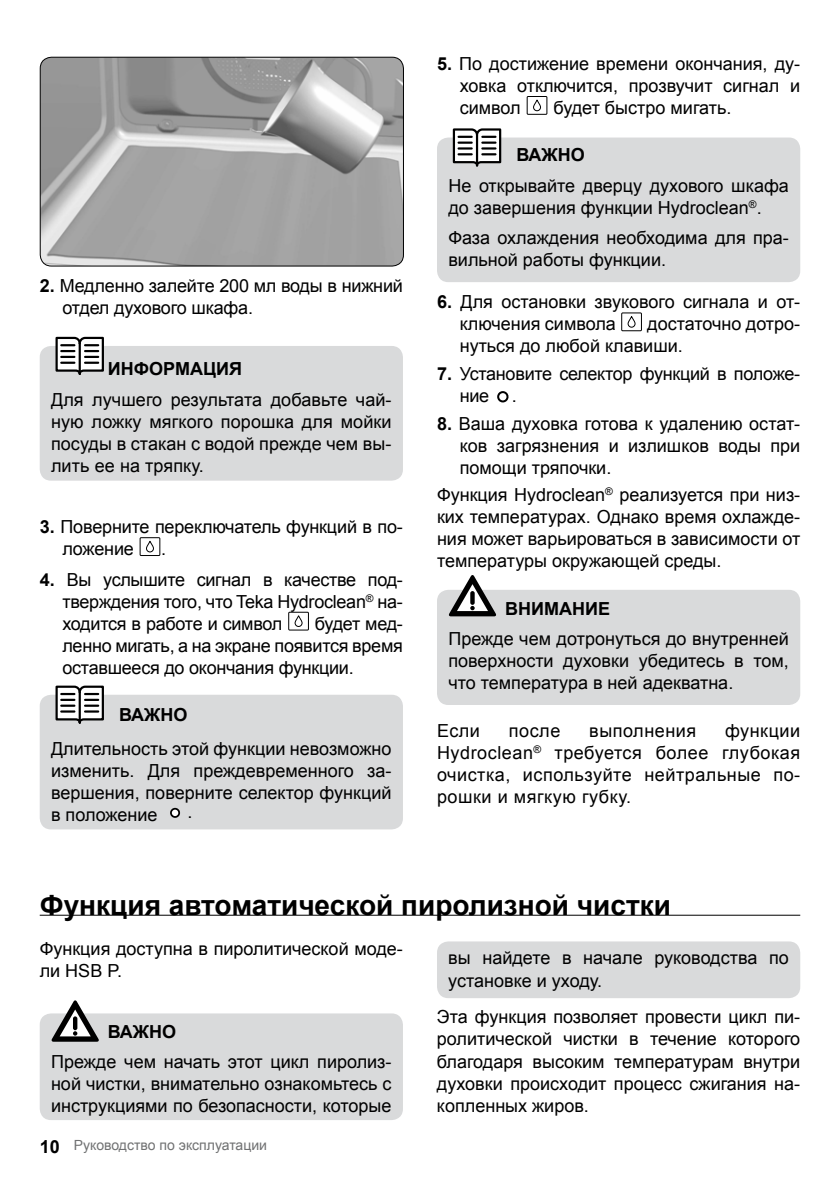
<style>
.page{position:relative;width:840px;height:1191px;background:#fff}
.page>*{position:absolute;margin:0;border:0;box-sizing:border-box;transform-origin:0 0}
.t1{font:700 28px "Arial";color:#000}
.t2{font:18px/22px "Arial";color:#000;text-align:justify}
.t3{font:700 18px "Arial";color:#000}
.t4{font:18px "Arial";letter-spacing:.03em;color:#000}
.t5{font:14px "Arial";color:#707172}
.s1{font-weight:700}
.s2{font-weight:700;font-size:18px;color:#000}
</style>
<div class="page">
<div style="left:40px;top:346px;width:363px;height:134px;background:#d9dadb;border-radius:11px"></div>
<div style="left:40px;top:1013px;width:363px;height:107px;background:#d9dadb;border-radius:11px"></div>
<div style="left:437px;top:941px;width:362px;height:57px;background:#d9dadb;border-radius:11px"></div>
<svg style="left:51px;top:1000px;width:48px;height:41px"></svg>
<hr style="left:40px;top:914px;width:759px;height:1px;background:#000">
<div style="left:437px;top:590px;width:362px;height:115px;background:#d9dadb;border-radius:11px"></div>
<svg style="left:448px;top:575px;width:48px;height:41px"></svg>
<div style="left:437px;top:137px;width:362px;height:145px;background:#d9dadb;border-radius:11px"></div>
<svg style="left:451px;top:128px;width:51px;height:39px"></svg>
<hr style="left:475px;top:135px;width:3px;height:30px;background:#000">
<div style="left:40px;top:694px;width:363px;height:135px;background:#d9dadb;border-radius:11px"></div>
<svg style="left:54px;top:685px;width:51px;height:39px"></svg>
<hr style="left:79px;top:692px;width:2px;height:30px;background:#000">
<div style="left:139px;top:537px;width:21px;height:19px;border:1px solid #000"></div>
<div style="left:146px;top:541px;width:8px;height:11px;border:1px solid #000;border-radius:3px"></div>
<div style="left:288px;top:612px;width:21px;height:18px;border:1px solid #000"></div>
<div style="left:294px;top:615px;width:8px;height:12px;border:1px solid #000;border-radius:3px"></div>
<div style="left:170px;top:808px;width:10px;height:10px;background:#fff;border:2px solid #000;border-radius:50%"></div>
<div style="left:526px;top:96px;width:21px;height:19px;border:1px solid #000"></div>
<div style="left:532px;top:100px;width:8px;height:11px;border:1px solid #000;border-radius:3px"></div>
<div style="left:621px;top:312px;width:20px;height:19px;border:1px solid #000"></div>
<div style="left:627px;top:316px;width:8px;height:12px;border:1px solid #000;border-radius:3px"></div>
<div style="left:497px;top:391px;width:11px;height:11px;background:#fff;border:2px solid #000;border-radius:50%"></div>
<svg style="left:55px;top:336px;width:49px;height:39px"></svg>
<hr style="left:79px;top:343px;width:2px;height:31px;background:#000">
<img style="left:40px;top:57px;width:363px;height:209px">
<div style="left:40px;top:57px;width:364px;height:209px;border:1px solid #000;border-radius:11px"></div>
<p class="t2" style="left:62px;top:275px;width:342px;text-indent:-23px"><span class="s1">2.</span> Медленно залейте 200 мл воды в нижний отдел духового шкафа.</p>
<p class="t3" style="left:108px;top:357px;width:136px">ИНФОРМАцИя</p>
<p class="t2" style="left:51px;top:389px;width:342px">Для лучшего результата добавьте чай&shy;ную ложку мягкого порошка для мойки посуды в стакан с водой прежде чем вы&shy;лить ее на тряпку.</p>
<p class="t2" style="left:62px;top:516px;width:342px;text-indent:-23px"><span class="s1">3.</span> Поверните переключатель функций в по&shy;ложение</p>
<p class="t2" style="left:161px;top:538px;width:7px">.</p>
<p class="t2" style="left:62px;top:568px;width:342px;text-indent:-23px"><span class="s1">4.</span> Вы услышите сигнал в качестве под&shy;тверждения того, что Teka Hydroclean<sup>®</sup> на&shy;ходится в работе и символ</p>
<p class="t2" style="left:62px;top:612px;width:342px;text-indent:252px">будет мед&shy;ленно мигать, а на экране появится время оставшееся до окончания функции.</p>
<p class="t3" style="left:119px;top:703px;width:70px">ВАжНО</p>
<p class="t2" style="left:51px;top:737px;width:342px">Длительность этой функции невозможно изменить. Для преждевременного за&shy;вершения, поверните селектор функций в положение</p>
<p class="t2" style="left:187px;top:800px;width:7px">.</p>
<p class="t2" style="left:459px;top:53px;width:342px;text-indent:-23px"><span class="s1">5.</span> По достижение времени окончания, ду&shy;ховка отключится, прозвучит сигнал и символ</p>
<p class="t2" style="left:553px;top:97px;width:179px">будет быстро мигать.</p>
<p class="t3" style="left:516px;top:143px;width:70px">ВАжНО</p>
<p class="t2" style="left:448px;top:175px;width:342px">Не открывайте дверцу духового шкафа до завершения функции Hydroclean<sup>®</sup>.</p>
<p class="t2" style="left:448px;top:227px;width:342px">Фаза охлаждения необходима для пра&shy;вильной работы функции.</p>
<p class="t2" style="left:459px;top:291px;width:342px;text-indent:-23px"><span class="s1">6.</span> Для остановки звукового сигнала и от&shy;ключения символа</p>
<p class="t2" style="left:459px;top:313px;width:342px;text-indent:187px">достаточно дотро&shy;нуться до любой клавиши.</p>
<p class="t2" style="left:459px;top:363px;width:342px;text-indent:-23px"><span class="s1">7.</span> Установите селектор функций в положе&shy;ние</p>
<p class="t2" style="left:511px;top:385px;width:7px">.</p>
<p class="t2" style="left:459px;top:412px;width:342px;text-indent:-23px"><span class="s1">8.</span> Ваша духовка готова к удалению остат&shy;ков загрязнения и излишков воды при помощи тряпочки.</p>
<p class="t2" style="left:437px;top:484px;width:364px">Функция Hydroclean<sup>®</sup> реализуется при низ&shy;ких температурах. Однако время охлажде&shy;ния может варьироваться в зависимости от температуры окружающей среды.</p>
<p class="t3" style="left:505px;top:596px;width:106px">ВНИМАНИЕ</p>
<p class="t2" style="left:448px;top:628px;width:342px">Прежде чем дотронуться до внутренней поверхности духовки убедитесь в том, что температура в ней адекватна.</p>
<p class="t2" style="left:437px;top:720px;width:44px">Если</p>
<p class="t2" style="left:508px;top:720px;width:53px">после</p>
<p class="t4" style="left:589px;top:719px;width:108px">выполнения</p>
<p class="t2" style="left:437px;top:720px;width:364px;text-indent:288px">функции Hydroclean<sup>®</sup> требуется более глубокая очистка, используйте нейтральные по&shy;рошки и мягкую губку.</p>
<h1 class="t1" style="left:40px;top:886px;width:632px">Функция автоматической пиролизной чистки</h1>
<p class="t2" style="left:40px;top:937px;width:364px">Функция доступна в пиролитической моде&shy;ли HSB P.</p>
<p class="t2" style="left:448px;top:947px;width:342px">вы найдете в начале руководства по установке и уходу.</p>
<p class="t2" style="left:436px;top:1006px;width:364px">Эта функция позволяет провести цикл пи&shy;ролитической чистки в течение которого благодаря высоким температурам внутри духовки происходит процесс сжигания на&shy;копленных жиров.</p>
<p class="t3" style="left:108px;top:1019px;width:70px">ВАжНО</p>
<p class="t2" style="left:51px;top:1051px;width:342px">Прежде чем начать этот цикл пиролиз&shy;ной чистки, внимательно ознакомьтесь с инструкциями по безопасности, которые</p>
<p class="t5" style="left:40px;top:1136px;width:229px"><span class="s2">10</span> Руководство по эксплуатации</p>
</div>
